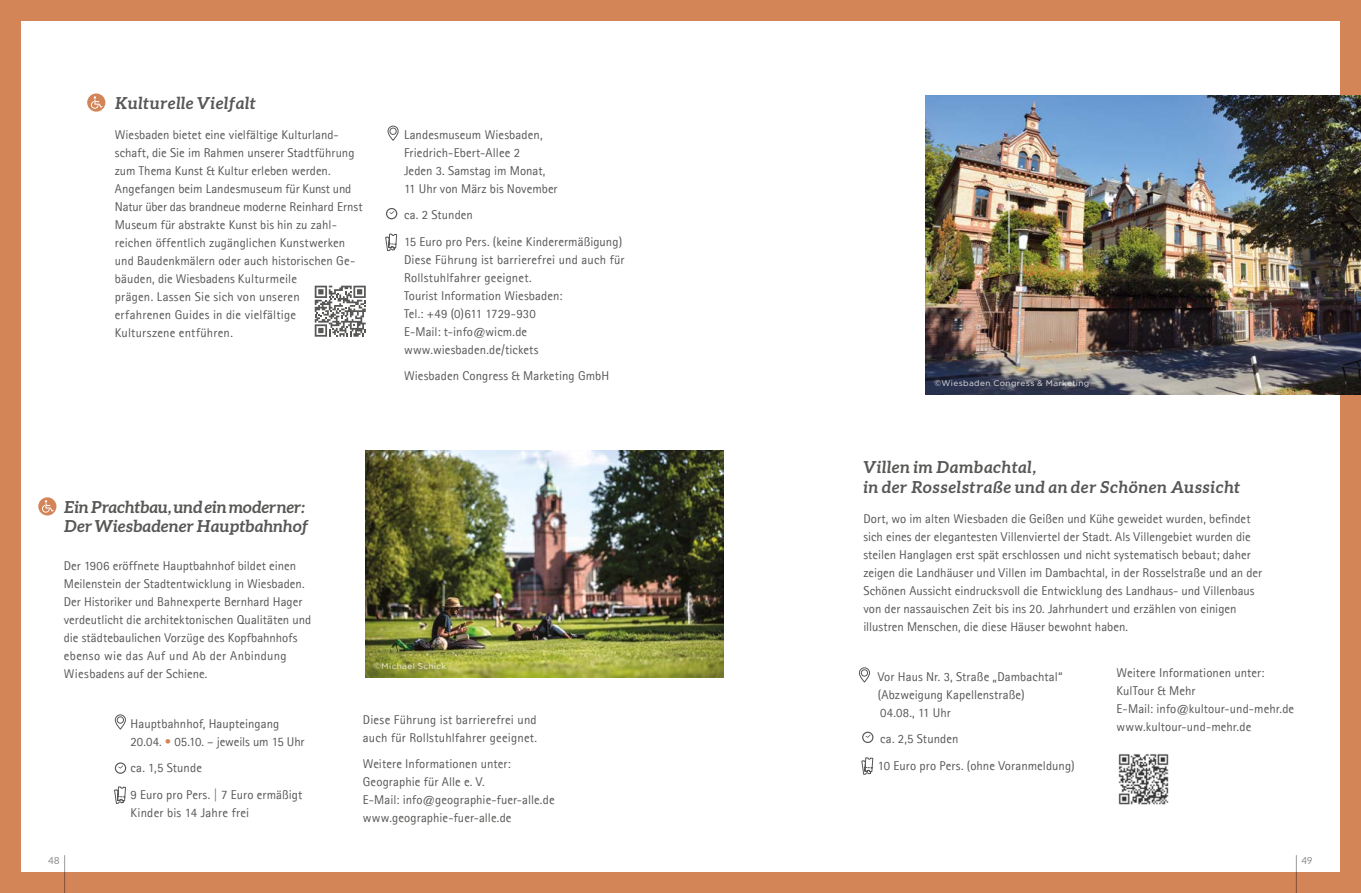
<style>
.page{position:relative;width:1361px;height:893px;background:#d48557}
.page>*{position:absolute;margin:0;border:0;box-sizing:border-box;transform-origin:0 0}
.t1{font:italic 700 16.5px/19.5px "Aleo";letter-spacing:.025em;color:#575756}
.t2{font:italic 700 16.5px/19.5px "Aleo";color:#575756}
.t3{font:12.75px/18px "Agfa Rotis Sans Serif";letter-spacing:.005em;color:#575756}
.t4{font:9.75px "Aleo";color:#575756}
.t5{font:8.25px "Gotham";letter-spacing:.045em;color:#fff}
.s1{color:#d48557}
</style>
<div class="page">
<div style="left:21px;top:21px;width:1318px;height:851px;background:#fff"></div>
<img style="left:366px;top:451px;width:357px;height:227px">
<img style="left:926px;top:95px;width:435px;height:299px">
<div style="left:38px;top:497px;width:18px;height:18px;background:#d48557;border-radius:50%"></div>
<svg style="left:42px;top:500px;width:12px;height:13px"></svg>
<svg style="left:114px;top:714px;width:12px;height:16px"></svg>
<svg style="left:115px;top:762px;width:11px;height:12px"></svg>
<svg style="left:114px;top:786px;width:12px;height:18px"></svg>
<svg style="left:859px;top:667px;width:11px;height:16px"></svg>
<svg style="left:862px;top:732px;width:11px;height:11px"></svg>
<svg style="left:861px;top:757px;width:13px;height:18px"></svg>
<svg style="left:87px;top:93px;width:18px;height:19px"></svg>
<svg style="left:91px;top:96px;width:12px;height:13px"></svg>
<svg style="left:387px;top:125px;width:12px;height:16px"></svg>
<svg style="left:386px;top:208px;width:11px;height:11px"></svg>
<svg style="left:385px;top:233px;width:13px;height:19px"></svg>
<svg style="left:315px;top:286px;width:51px;height:51px"></svg>
<img style="left:1118px;top:754px;width:51px;height:51px">
<hr style="left:64px;top:855px;width:1px;height:38px;background:#575756">
<hr style="left:1296px;top:855px;width:1px;height:38px;background:#575756">
<p class="t1" style="left:115px;top:93px;width:143px">Kulturelle Vielfalt</p>
<p class="t3" style="left:115px;top:125px;width:249px">Wiesbaden bietet eine vielfältige Kulturland&shy;schaft, die Sie im Rahmen unserer Stadtführung zum Thema Kunst &amp; Kultur erleben werden.<br>Angefangen beim Landesmuseum für Kunst und Natur über das brandneue moderne Reinhard Ernst Museum für abstrakte Kunst bis hin zu zahl&shy;reichen öffentlich zugänglichen Kunstwerken und Baudenkmälern oder auch historischen Ge&shy;bäuden, die Wiesbadens Kulturmeile<br>prägen. Lassen Sie sich von unseren<br>erfahrenen Guides in die vielfältige<br>Kulturszene entführen.</p>
<p class="t3" style="left:404px;top:125px;width:155px">Landesmuseum Wiesbaden,<br>Friedrich-Ebert-Allee 2<br>Jeden 3. Samstag im Monat,<br>11 Uhr von März bis November</p>
<p class="t3" style="left:404px;top:202px;width:220px;line-height:26.5px">ca. 2 Stunden<br>15 Euro pro Pers. (keine Kinderermäßigung)</p>
<p class="t3" style="left:404px;top:250px;width:222px">Diese Führung ist barrierefrei und auch für<br>Rollstuhlfahrer geeignet.<br>Tourist Information Wiesbaden:<br>Tel.: +49 (0)611 1729-930<br>E-Mail: t-info@wicm.de www.wiesbaden.de/tickets</p>
<p class="t3" style="left:404px;top:367px;width:207px">Wiesbaden Congress &amp; Marketing GmbH</p>
<p class="t2" style="left:64px;top:496px;width:247px">Ein Prachtbau, und ein moderner:<br>Der Wiesbadener Hauptbahnhof</p>
<p class="t3" style="left:64px;top:556px;width:249px">Der 1906 eröffnete Hauptbahnhof bildet einen Meilenstein der Stadtentwicklung in Wiesbaden.<br>Der Historiker und Bahnexperte Bernhard Hager verdeutlicht die architektonischen Qualitäten und die städtebaulichen Vorzüge des Kopfbahnhofs ebenso wie das Auf und Ab der Anbindung Wiesbadens auf der Schiene.</p>
<p class="t3" style="left:131px;top:714px;width:176px">Hauptbahnhof, Haupteingang<br>20.04. <span class="s1">•</span> 05.10. – jeweils um 15 Uhr</p>
<p class="t3" style="left:131px;top:754px;width:173px;line-height:26.5px">ca. 1,5 Stunde<br>9 Euro pro Pers. | 7 Euro ermäßigt</p>
<p class="t3" style="left:131px;top:803px;width:120px">Kinder bis 14 Jahre frei</p>
<p class="t5" style="left:374px;top:661px;width:73px">©Michael Schick</p>
<p class="t3" style="left:363px;top:710px;width:176px">Diese Führung ist barrierefrei und auch für Rollstuhlfahrer geeignet.</p>
<p class="t3" style="left:363px;top:755px;width:193px">Weitere Informationen unter:<br>Geographie für Alle e. V.<br>E-Mail: info@geographie-fuer-alle.de www.geographie-fuer-alle.de</p>
<p class="t5" style="left:934px;top:378px;width:156px">©Wiesbaden Congress &amp; Marketing</p>
<p class="t1" style="left:863px;top:457px;width:379px">Villen im Dambachtal,<br>in der Rosselstraße und an der Schönen Aussicht</p>
<p class="t3" style="left:863px;top:509px;width:400px">Dort, wo im alten Wiesbaden die Geißen und Kühe geweidet wurden, befindet sich eines der elegantesten Villenviertel der Stadt. Als Villengebiet wurden die steilen Hanglagen erst spät erschlossen und nicht systematisch bebaut; daher zeigen die Landhäuser und Villen im Dambachtal, in der Rosselstraße und an der Schönen Aussicht eindrucksvoll die Entwicklung des Landhaus- und Villenbaus von der nassauischen Zeit bis ins 20. Jahrhundert und erzählen von einigen illustren Menschen, die diese Häuser bewohnt haben.</p>
<p class="t3" style="left:878px;top:667px;width:186px">Vor Haus Nr. 3, Straße „Dambachtal“ (Abzweigung Kapellenstraße)<br>04.08., 11 Uhr</p>
<p class="t3" style="left:878px;top:725px;width:198px;line-height:26.5px">ca. 2,5 Stunden<br>10 Euro pro Pers. (ohne Voranmeldung)</p>
<p class="t3" style="left:1116px;top:663px;width:179px">Weitere Informationen unter:<br>KulTour &amp; Mehr<br>E-Mail: info@kultour-und-mehr.de www.kultour-und-mehr.de</p>
<p class="t4" style="left:48px;top:855px;width:13px">48</p>
<p class="t4" style="left:1301px;top:855px;width:12px">49</p>
</div>
